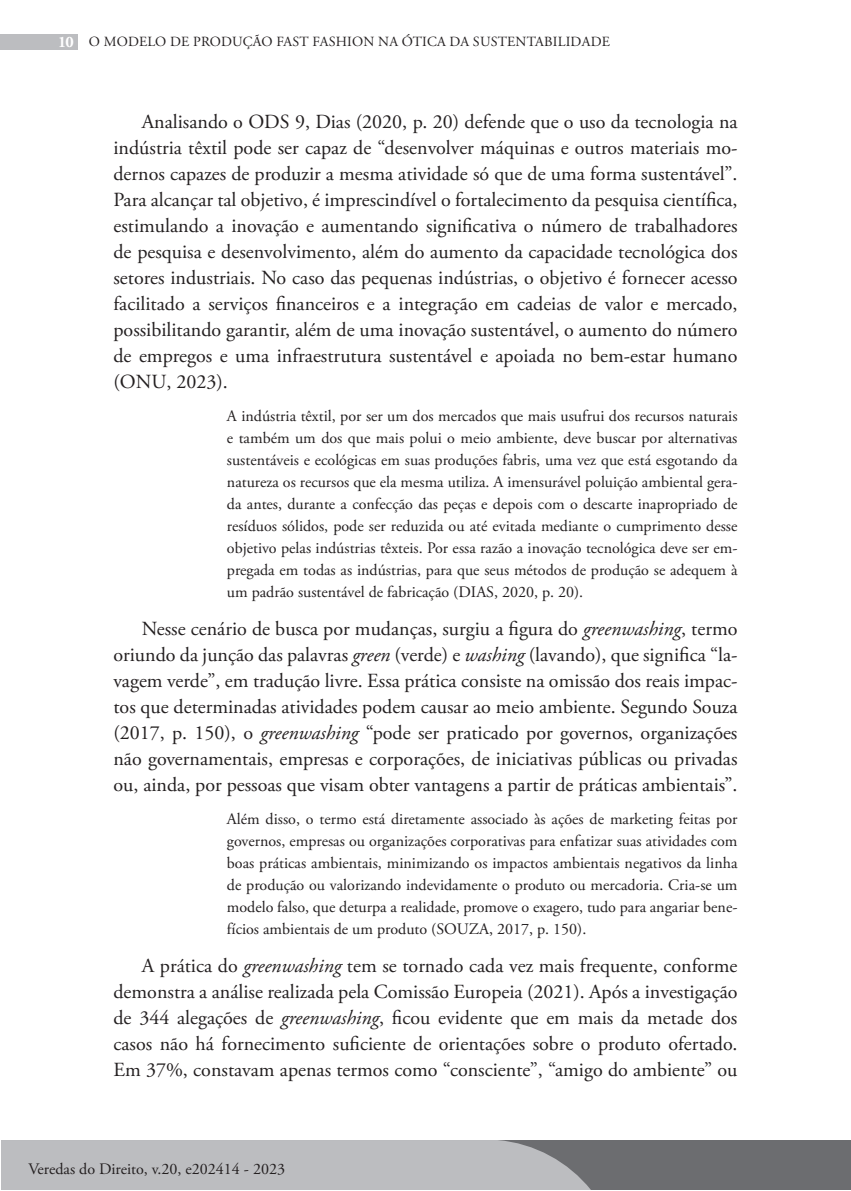
<style>
.page{position:relative;width:851px;height:1191px;background:#fff}
.page>*{position:absolute;margin:0;border:0;box-sizing:border-box;transform-origin:0 0}
.t1{font:20px/26px "Adobe Garamond Pro";color:#231f20;text-align:justify}
.t2{font:16px/22px "Adobe Garamond Pro";color:#231f20;text-align:justify}
.t3{font:14px "Adobe Garamond Pro";letter-spacing:.015em;color:#231f20}
.s1{font-weight:700;font-size:16px;color:#fff}
.s2{font-style:italic}
</style>
<div class="page">
<div style="left:1px;top:1140px;width:849px;height:50px;background:#6c6d70"></div>
<div style="left:0;top:34px;width:77px;height:16px;background:#bcbdc0"></div>
<div style="left:1px;top:1140px;width:590px;height:50px;background:#bcbdc0"></div>
<p class="t3" style="left:59px;top:34px;width:552px"><span class="s1">10</span> O MODELO DE PRODUÇÃO FAST FASHION NA ÓTICA DA SUSTENTABILIDADE</p>
<p class="t1" style="left:113px;top:109px;width:625px;text-indent:28px">Analisando o ODS 9, Dias (2020, p. 20) defende que o uso da tecnologia na indústria têxtil pode ser capaz de “desenvolver máquinas e outros materiais mo&shy;dernos capazes de produzir a mesma atividade só que de uma forma sustentável”.<br>Para alcançar tal objetivo, é imprescindível o fortalecimento da pesquisa científica, estimulando a inovação e aumentando significativa o número de trabalhadores de pesquisa e desenvolvimento, além do aumento da capacidade tecnológica dos setores industriais. No caso das pequenas indústrias, o objetivo é fornecer acesso facilitado a serviços financeiros e a integração em cadeias de valor e mercado, possibilitando garantir, além de uma inovação sustentável, o aumento do número de empregos e uma infraestrutura sustentável e apoiada no bem-estar humano (ONU, 2023).</p>
<p class="t2" style="left:227px;top:406px;width:512px">A indústria têxtil, por ser um dos mercados que mais usufrui dos recursos naturais e também um dos que mais polui o meio ambiente, deve buscar por alternativas sustentáveis e ecológicas em suas produções fabris, uma vez que está esgotando da natureza os recursos que ela mesma utiliza. A imensurável poluição ambiental gera&shy;da antes, durante a confecção das peças e depois com o descarte inapropriado de resíduos sólidos, pode ser reduzida ou até evitada mediante o cumprimento desse objetivo pelas indústrias têxteis. Por essa razão a inovação tecnológica deve ser em&shy;pregada em todas as indústrias, para que seus métodos de produção se adequem à um padrão sustentável de fabricação (DIAS, 2020, p. 20).</p>
<p class="t1" style="left:113px;top:616px;width:625px;text-indent:28px">Nesse cenário de busca por mudanças, surgiu a figura do <span class="s2">greenwashing</span>, termo oriundo da junção das palavras <span class="s2">green</span> (verde) e <span class="s2">washing</span> (lavando), que significa “la&shy;vagem verde”, em tradução livre. Essa prática consiste na omissão dos reais impac&shy;tos que determinadas atividades podem causar ao meio ambiente. Segundo Souza (2017, p. 150), o <span class="s2">greenwashing</span> “pode ser praticado por governos, organizações não governamentais, empresas e corporações, de iniciativas públicas ou privadas ou, ainda, por pessoas que visam obter vantagens a partir de práticas ambientais”.</p>
<p class="t2" style="left:227px;top:808px;width:512px">Além disso, o termo está diretamente associado às ações de marketing feitas por governos, empresas ou organizações corporativas para enfatizar suas atividades com boas práticas ambientais, minimizando os impactos ambientais negativos da linha de produção ou valorizando indevidamente o produto ou mercadoria. Cria-se um modelo falso, que deturpa a realidade, promove o exagero, tudo para angariar bene&shy;fícios ambientais de um produto (SOUZA, 2017, p. 150).</p>
<p class="t1" style="left:113px;top:953px;width:625px;text-indent:28px">A prática do <span class="s2">greenwashing</span> tem se tornado cada vez mais frequente, conforme demonstra a análise realizada pela Comissão Europeia (2021). Após a investigação de 344 alegações de <span class="s2">greenwashing</span>, ficou evidente que em mais da metade dos casos não há fornecimento suficiente de orientações sobre o produto ofertado.<br>Em 37%, constavam apenas termos como “consciente”, “amigo do ambiente” ou</p>
<p class="t2" style="left:28px;top:1158px;width:258px">Veredas do Direito, v.20, e202414 - 2023</p>
</div>
